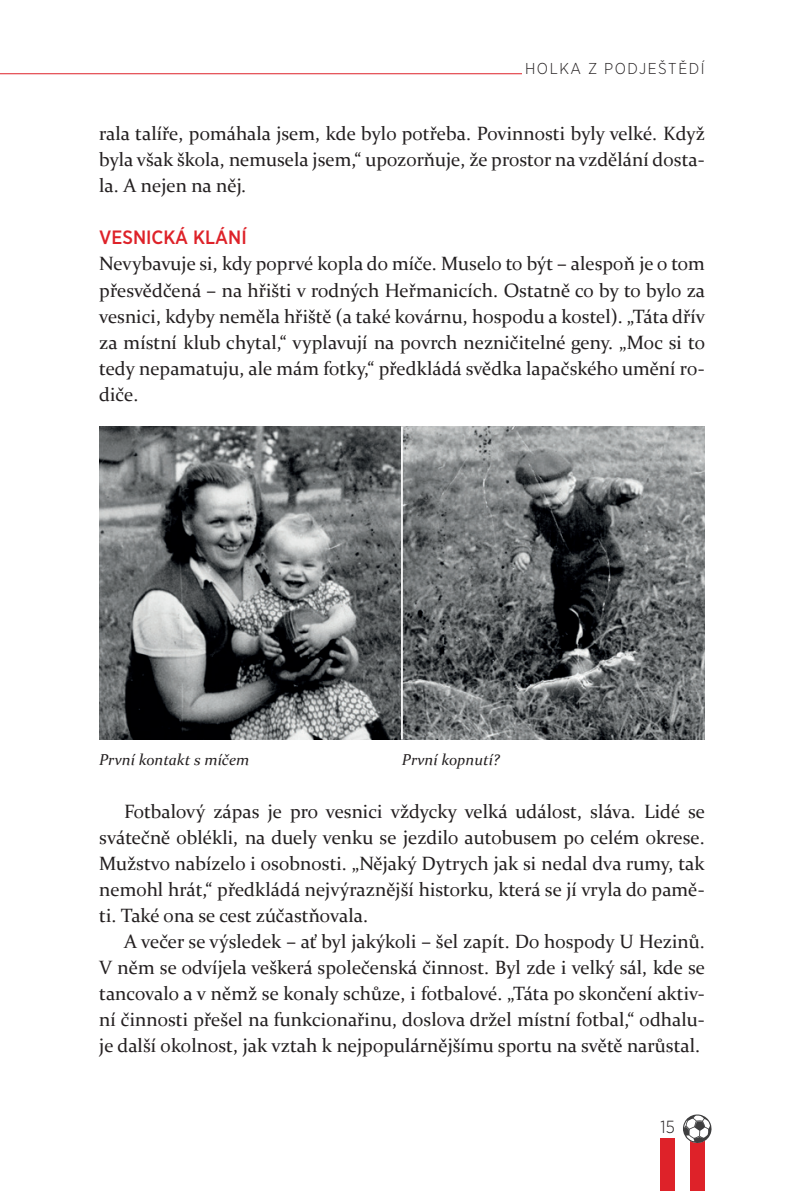
<style>
.page{position:relative;width:794px;height:1191px;background:#fff}
.page>*{position:absolute;margin:0;border:0;box-sizing:border-box;transform-origin:0 0}
.TEXT{font:19.25px/26.1px "Constantia";color:#231f20;text-align:justify}
.TEXT1{font:19.25px/26.1px "Constantia";color:#231f20;text-align:justify}
.NADPIS3{font:500 19.25px "Gotham Narrow";color:#de2229}
.t1{font:300 17.5px "Gotham Narrow";color:#231f20}
.popisky{font:italic 15.75px "Constantia";color:#231f20}
.t2{font:300 15.75px "Gotham Narrow";letter-spacing:.1em;color:#231f20}
</style>
<div class="page">
<div style="left:660px;top:1137px;width:15px;height:54px;background:#de2229"></div>
<div style="left:690px;top:1137px;width:14px;height:54px;background:#de2229"></div>
<svg style="left:683px;top:1114px;width:29px;height:30px"></svg>
<hr style="left:0;top:73px;width:704px;height:1px;background:#de2229">
<div style="left:521px;top:57px;width:188px;height:25px;background:#fff"></div>
<img style="left:99px;top:427px;width:605px;height:312px">
<hr style="left:401px;top:427px;width:2px;height:312px;background:#fff">
<p class="t2" style="left:525px;top:59px;width:181px">HOLKA Z PODJEŠTĚDÍ</p>
<p class="TEXT" style="left:99px;top:120px;width:607px">rala talíře, pomáhala jsem, kde bylo potřeba. Povinnosti byly velké. Když byla však škola, nemusela jsem,“ upozorňuje, že prostor na vzdělání dosta&shy;la. A nejen na něj.</p>
<p class="NADPIS3" style="left:99px;top:225px;width:149px">VESNICKÁ KLÁNÍ</p>
<p class="TEXT1" style="left:99px;top:250px;width:607px">Nevybavuje si, kdy poprvé kopla do míče. Muselo to být – alespoň je o tom přesvědčená – na hřišti v rodných Heřmanicích. Ostatně co by to bylo za vesnici, kdyby neměla hřiště (a také kovárnu, hospodu a kostel). „Táta dřív za místní klub chytal,“ vyplavují na povrch nezničitelné geny. „Moc si to tedy nepamatuju, ale mám fotky,“ předkládá svědka lapačského umění ro&shy;diče.</p>
<p class="popisky" style="left:99px;top:749px;width:151px">První kontakt s míčem</p>
<p class="popisky" style="left:402px;top:749px;width:99px">První kopnutí?</p>
<p class="TEXT" style="left:99px;top:797px;width:607px;text-indent:25px">Fotbalový zápas je pro vesnici vždycky velká událost, sláva. Lidé se svátečně oblékli, na duely venku se jezdilo autobusem po celém okrese.<br>Mužstvo nabízelo i osobnosti. „Nějaký Dytrych jak si nedal dva rumy, tak nemohl hrát,“ předkládá nejvýraznější historku, která se jí vryla do pamě&shy;ti. Také ona se cest zúčastňovala.</p>
<p class="TEXT" style="left:99px;top:927px;width:607px;text-indent:25px">A večer se výsledek – ať byl jakýkoli – šel zapít. Do hospody U Hezinů.<br>V něm se odvíjela veškerá společenská činnost. Byl zde i velký sál, kde se tancovalo a v němž se konaly schůze, i fotbalové. „Táta po skončení aktiv&shy;ní činnosti přešel na funkcionařinu, doslova držel místní fotbal,“ odhalu&shy;je další okolnost, jak vztah k nejpopulárnějšímu sportu na světě narůstal.</p>
<p class="t1" style="left:660px;top:1116px;width:16px">15</p>
</div>
